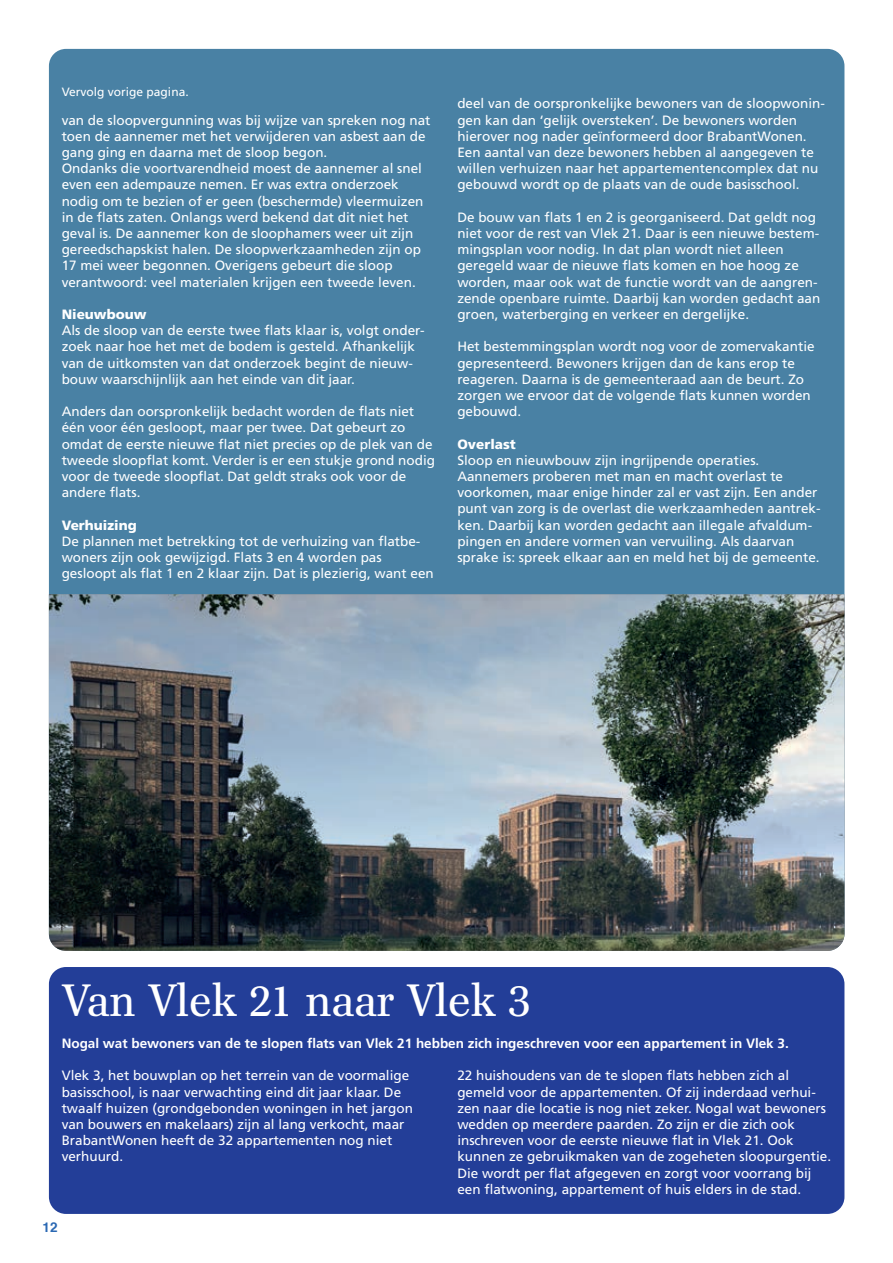
<style>
.page{position:relative;width:893px;height:1263px;background:#fff}
.page>*{position:absolute;margin:0;border:0;box-sizing:border-box;transform-origin:0 0}
.t1{font:45px "Franklin Antiqua BQ";color:#fff}
.t2{font:13.5px/16.2px "Frutiger LT Com";color:#fff}
.t3{font:700 13.5px "Frutiger LT Com";color:#fff}
.t4{font:900 13.5px "Frutiger LT Com";color:#fff}
.t5{font:700 13.5px "Helvetica";color:#2a68b3}
.t6{font:12px "Frutiger LT Com";color:#fff}
</style>
<div class="page">
<div style="left:49px;top:49px;width:795px;height:902px;background:#4981a4;border-radius:17px"></div>
<div style="left:49px;top:967px;width:795px;height:247px;background:#233e98;border-radius:17px"></div>
<img style="left:49px;top:594px;width:795px;height:357px">
<p class="t6" style="left:62px;top:84px;width:128px">Vervolg vorige pagina.</p>
<p class="t2" style="left:62px;top:112px;width:370px">van de sloopvergunning was bij wijze van spreken nog nat toen de aannemer met het verwijderen van asbest aan de gang ging en daarna met de sloop begon.<br>Ondanks die voortvarendheid moest de aannemer al snel even een adempauze nemen. Er was extra onderzoek nodig om te bezien of er geen (beschermde) vleermuizen in de flats zaten. Onlangs werd bekend dat dit niet het geval is. De aannemer kon de sloophamers weer uit zijn gereedschapskist halen. De sloopwerkzaamheden zijn op 17 mei weer begonnen. Overigens gebeurt die sloop verantwoord: veel materialen krijgen een tweede leven.</p>
<p class="t4" style="left:62px;top:306px;width:86px">Nieuwbouw</p>
<p class="t2" style="left:62px;top:323px;width:364px">Als de sloop van de eerste twee flats klaar is, volgt onder&shy;zoek naar hoe het met de bodem is gesteld. Afhankelijk van de uitkomsten van dat onderzoek begint de nieuw&shy;bouw waarschijnlijk aan het einde van dit jaar.</p>
<p class="t2" style="left:62px;top:404px;width:375px">Anders dan oorspronkelijk bedacht worden de flats niet één voor één gesloopt, maar per twee. Dat gebeurt zo omdat de eerste nieuwe flat niet precies op de plek van de tweede sloopflat komt. Verder is er een stukje grond nodig voor de tweede sloopflat. Dat geldt straks ook voor de andere flats.</p>
<p class="t4" style="left:62px;top:517px;width:77px">Verhuizing</p>
<p class="t2" style="left:62px;top:533px;width:373px">De plannen met betrekking tot de verhuizing van flatbe&shy;woners zijn ook gewijzigd. Flats 3 en 4 worden pas gesloopt als flat 1 en 2 klaar zijn. Dat is plezierig, want een</p>
<p class="t2" style="left:457px;top:96px;width:369px">deel van de oorspronkelijke bewoners van de sloopwonin&shy;gen kan dan ‘gelijk oversteken’. De bewoners worden hierover nog nader geïnformeerd door BrabantWonen.<br>Een aantal van deze bewoners hebben al aangegeven te willen verhuizen naar het appartementencomplex dat nu gebouwd wordt op de plaats van de oude basisschool.</p>
<p class="t2" style="left:457px;top:209px;width:364px">De bouw van flats 1 en 2 is georganiseerd. Dat geldt nog niet voor de rest van Vlek 21. Daar is een nieuwe bestem&shy;mingsplan voor nodig. In dat plan wordt niet alleen geregeld waar de nieuwe flats komen en hoe hoog ze worden, maar ook wat de functie wordt van de aangren&shy;zende openbare ruimte. Daarbij kan worden gedacht aan groen, waterberging en verkeer en dergelijke.</p>
<p class="t2" style="left:457px;top:339px;width:359px">Het bestemmingsplan wordt nog voor de zomervakantie gepresenteerd. Bewoners krijgen dan de kans erop te reageren. Daarna is de gemeenteraad aan de beurt. Zo zorgen we ervoor dat de volgende flats kunnen worden gebouwd.</p>
<p class="t4" style="left:457px;top:436px;width:60px">Overlast</p>
<p class="t2" style="left:457px;top:452px;width:365px">Sloop en nieuwbouw zijn ingrijpende operaties.<br>Aannemers proberen met man en macht overlast te voorkomen, maar enige hinder zal er vast zijn. Een ander punt van zorg is de overlast die werkzaamheden aantrek&shy;ken. Daarbij kan worden gedacht aan illegale afvaldum&shy;pingen en andere vormen van vervuiling. Als daarvan sprake is: spreek elkaar aan en meld het bij de gemeente.</p>
<h1 class="t1" style="left:62px;top:975px;width:471px">Van Vlek 21 naar Vlek 3</h1>
<p class="t3" style="left:62px;top:1035px;width:728px">Nogal wat bewoners van de te slopen flats van Vlek 21 hebben zich ingeschreven voor een appartement in Vlek 3.</p>
<p class="t2" style="left:62px;top:1068px;width:353px">Vlek 3, het bouwplan op het terrein van de voormalige basisschool, is naar verwachting eind dit jaar klaar. De twaalf huizen (grondgebonden woningen in het jargon van bouwers en makelaars) zijn al lang verkocht, maar BrabantWonen heeft de 32 appartementen nog niet verhuurd.</p>
<p class="t2" style="left:457px;top:1068px;width:375px">22 huishoudens van de te slopen flats hebben zich al gemeld voor de appartementen. Of zij inderdaad verhui&shy;zen naar die locatie is nog niet zeker. Nogal wat bewoners wedden op meerdere paarden. Zo zijn er die zich ook inschreven voor de eerste nieuwe flat in Vlek 21. Ook kunnen ze gebruikmaken van de zogeheten sloopurgentie.<br>Die wordt per flat afgegeven en zorgt voor voorrang bij een flatwoning, appartement of huis elders in de stad.</p>
<p class="t5" style="left:43px;top:1216px;width:17px">12</p>
</div>
